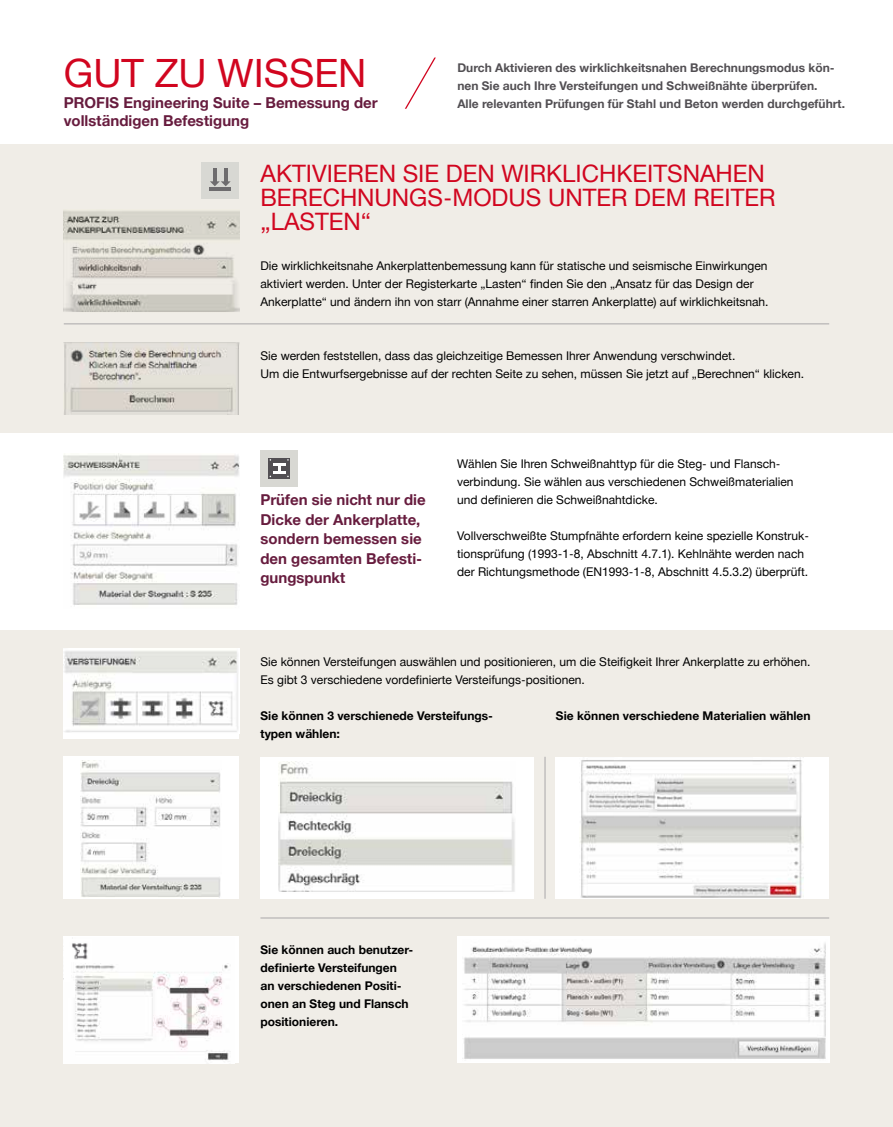
<style>
.page{position:relative;width:893px;height:1127px;background:#fff}
.page>*{position:absolute;margin:0;border:0;box-sizing:border-box;transform-origin:0 0}
.t1{font:39px "Hilti";color:#d1051f}
.t2{font:24px/24px "Hilti";color:#d1051f}
.t3{font:700 15px/19.5px "Hilti";color:#671c3e}
.t4{font:12px/18px "Hilti";color:#000}
.t5{font:700 12px/18px "Hilti";color:#000}
.t6{font:700 12px/18px "Hilti";color:#524f53}
</style>
<div class="page">
<div style="left:0;top:144px;width:893px;height:288px;background:#efece5"></div>
<div style="left:0;top:630px;width:893px;height:497px;background:#efece5"></div>
<img style="left:64px;top:210px;width:175px;height:102px">
<img style="left:64px;top:342px;width:175px;height:72px">
<img style="left:64px;top:453px;width:175px;height:153px">
<hr style="left:64px;top:324px;width:765px;height:1px;background:#a9a7a9">
<hr style="left:545px;top:757px;width:1px;height:142px;background:#a9a7a9">
<hr style="left:260px;top:918px;width:569px;height:1px;background:#a9a7a9">
<div style="left:63px;top:648px;width:176px;height:90px;background:#fff"></div>
<img style="left:64px;top:650px;width:174px;height:83px">
<div style="left:64px;top:756px;width:175px;height:143px;background:#fff"></div>
<img style="left:81px;top:760px;width:140px;height:137px">
<div style="left:64px;top:937px;width:175px;height:126px;background:#fff"></div>
<img style="left:73px;top:963px;width:157px;height:98px">
<div style="left:260px;top:757px;width:274px;height:142px;background:#fff"></div>
<img style="left:279px;top:762px;width:236px;height:130px">
<div style="left:555px;top:757px;width:274px;height:142px;background:#fff"></div>
<img style="left:580px;top:757px;width:223px;height:141px">
<div style="left:457px;top:936px;width:372px;height:108px;background:#fff"></div>
<img style="left:464px;top:943px;width:362px;height:94px">
<div style="left:457px;top:1037px;width:372px;height:26px;background:#fff"></div>
<img style="left:462px;top:1037px;width:364px;height:22px">
<svg style="left:405px;top:57px;width:31px;height:52px"></svg>
<div style="left:260px;top:450px;width:38px;height:36px;background:#d8d8d3"></div>
<svg style="left:268px;top:458px;width:22px;height:20px"></svg>
<svg style="left:270px;top:459px;width:19px;height:18px"></svg>
<div style="left:202px;top:162px;width:37px;height:36px;background:#d8d8d3"></div>
<hr style="left:209px;top:187px;width:22px;height:4px;background:#6e6c6e">
<hr style="left:213px;top:168px;width:4px;height:15px;background:#6e6c6e">
<hr style="left:224px;top:168px;width:4px;height:15px;background:#6e6c6e">
<svg style="left:210px;top:181px;width:21px;height:5px"></svg>
<img style="left:72px;top:943px;width:16px;height:17px">
<h1 class="t1" style="left:64px;top:51px;width:304px">GUT ZU WISSEN</h1>
<p class="t3" style="left:64px;top:94px;width:315px;line-height:18px">PROFIS Engineering Suite – Bemessung der vollständigen Befestigung</p>
<p class="t6" style="left:457px;top:59px;width:389px">Durch Aktivieren des wirklichkeitsnahen Berechnungsmodus kön&shy;nen Sie auch Ihre Versteifungen und Schweißnähte überprüfen.<br>Alle relevanten Prüfungen für Stahl und Beton werden durchgeführt.</p>
<h2 class="t2" style="left:260px;top:162px;width:517px">AKTIVIEREN SIE DEN WIRKLICHKEITSNAHEN<br>BERECHNUNGS-MODUS UNTER DEM REITER „LASTEN“</h2>
<p class="t4" style="left:260px;top:257px;width:510px">Die wirklichkeitsnahe Ankerplattenbemessung kann für statische und seismische Einwirkungen aktiviert werden. Unter der Registerkarte „Lasten“ finden Sie den „Ansatz für das Design der<br>Ankerplatte“ und ändern ihn von starr (Annahme einer starren Ankerplatte) auf wirklichkeitsnah.</p>
<p class="t4" style="left:260px;top:347px;width:545px">Sie werden feststellen, dass das gleichzeitige Bemessen Ihrer Anwendung verschwindet.<br>Um die Entwurfsergebnisse auf der rechten Seite zu sehen, müssen Sie jetzt auf „Berechnen“ klicken.</p>
<p class="t3" style="left:260px;top:490px;width:167px">Prüfen sie nicht nur die<br>Dicke der Ankerplatte, sondern bemessen sie den gesamten Befesti&shy;gungspunkt</p>
<p class="t4" style="left:457px;top:455px;width:338px">Wählen Sie Ihren Schweißnahttyp für die Steg- und Flansch&shy;verbindung. Sie wählen aus verschiedenen Schweißmaterialien und definieren die Schweißnahtdicke.</p>
<p class="t4" style="left:457px;top:527px;width:353px">Vollverschweißte Stumpfnähte erfordern keine spezielle Konstruk&shy;tionsprüfung (1993-1-8, Abschnitt 4.7.1). Kehlnähte werden nach der Richtungsmethode (EN1993-1-8, Abschnitt 4.5.3.2) überprüft.</p>
<p class="t4" style="left:260px;top:653px;width:551px">Sie können Versteifungen auswählen und positionieren, um die Steifigkeit Ihrer Ankerplatte zu erhöhen.<br>Es gibt 3 verschiedene vordefinierte Versteifungs-positionen.</p>
<p class="t5" style="left:260px;top:707px;width:234px">Sie können 3 verschienede Versteifungs&shy;typen wählen:</p>
<p class="t5" style="left:556px;top:707px;width:256px">Sie können verschiedene Materialien wählen</p>
<p class="t5" style="left:260px;top:941px;width:154px">Sie können auch benutzer&shy;definierte Versteifungen an verschiedenen Positi&shy;onen an Steg und Flansch positionieren.</p>
</div>
